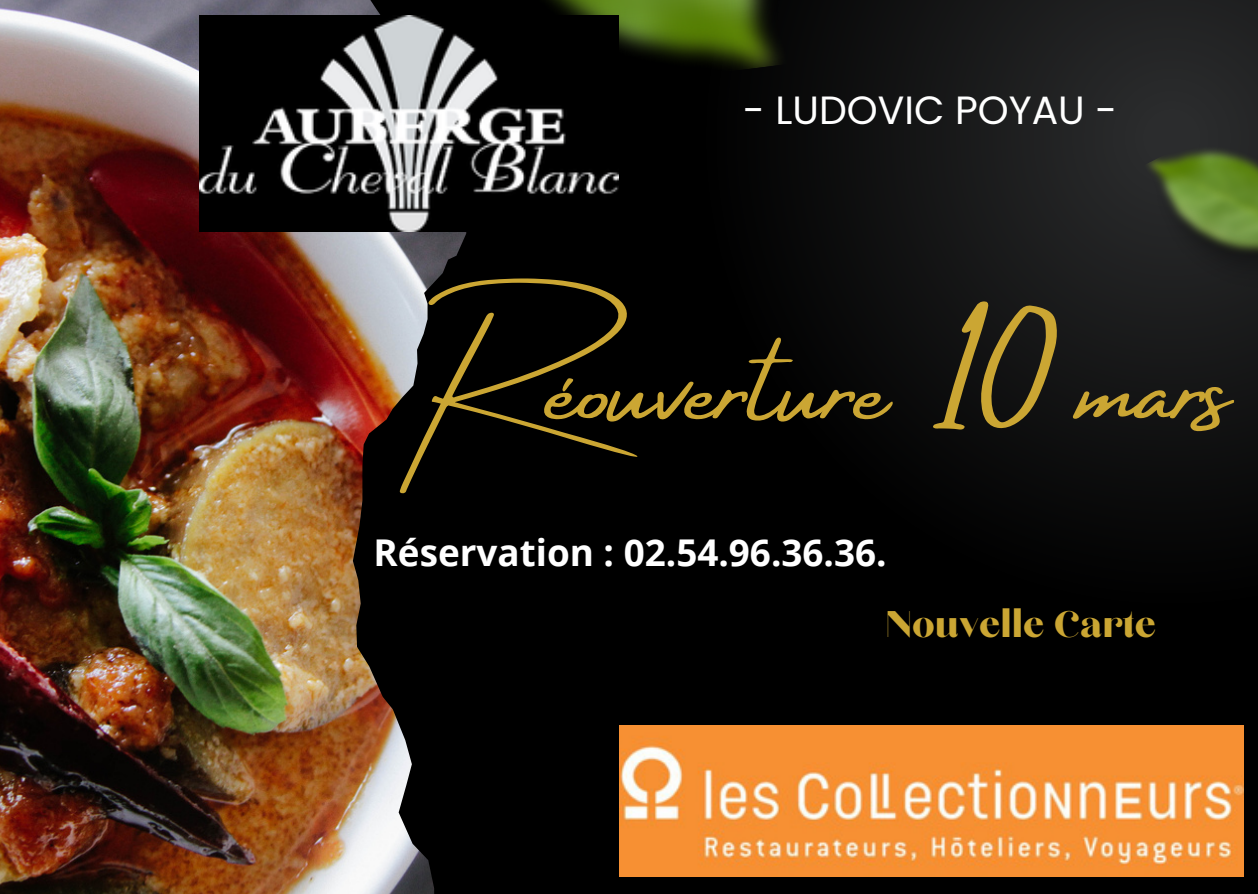
<style>
.page{position:relative;width:1258px;height:894px;background:#fff}
.page>*{position:absolute;margin:0;border:0;box-sizing:border-box;transform-origin:0 0}
.t1{font:116.4px "Amsterdam Four";color:#cba633}
.t2{font:46.2px "Chloe";color:#cba633}
.t3{font:39.3px "Poppins";color:#fff}
.t4{font:700 36.9px "Open Sans";color:#fff}
</style>
<div class="page">
<div style="left:0;top:0;width:1258px;height:893px;background:#000"></div>
<svg style="left:806px;top:0;width:452px;height:504px;fill:#131414"></svg>
<img style="left:1134px;top:103px;width:124px;height:237px">
<img style="left:0;top:0;width:467px;height:893px">
<img style="left:409px;top:0;width:403px;height:105px">
<img style="left:199px;top:16px;width:419px;height:216px">
<img style="left:619px;top:725px;width:624px;height:151px">
<p class="t3" style="left:743px;top:82px;width:375px">- LUDOVIC POYAU -</p>
<h1 class="t1" style="left:422px;top:323px;width:811px">Réouverture 10 mars</h1>
<p class="t4" style="left:374px;top:526px;width:514px">Réservation : 02.54.96.36.36.</p>
<p class="t2" style="left:885px;top:602px;width:272px">Nouvelle Carte</p>
</div>
